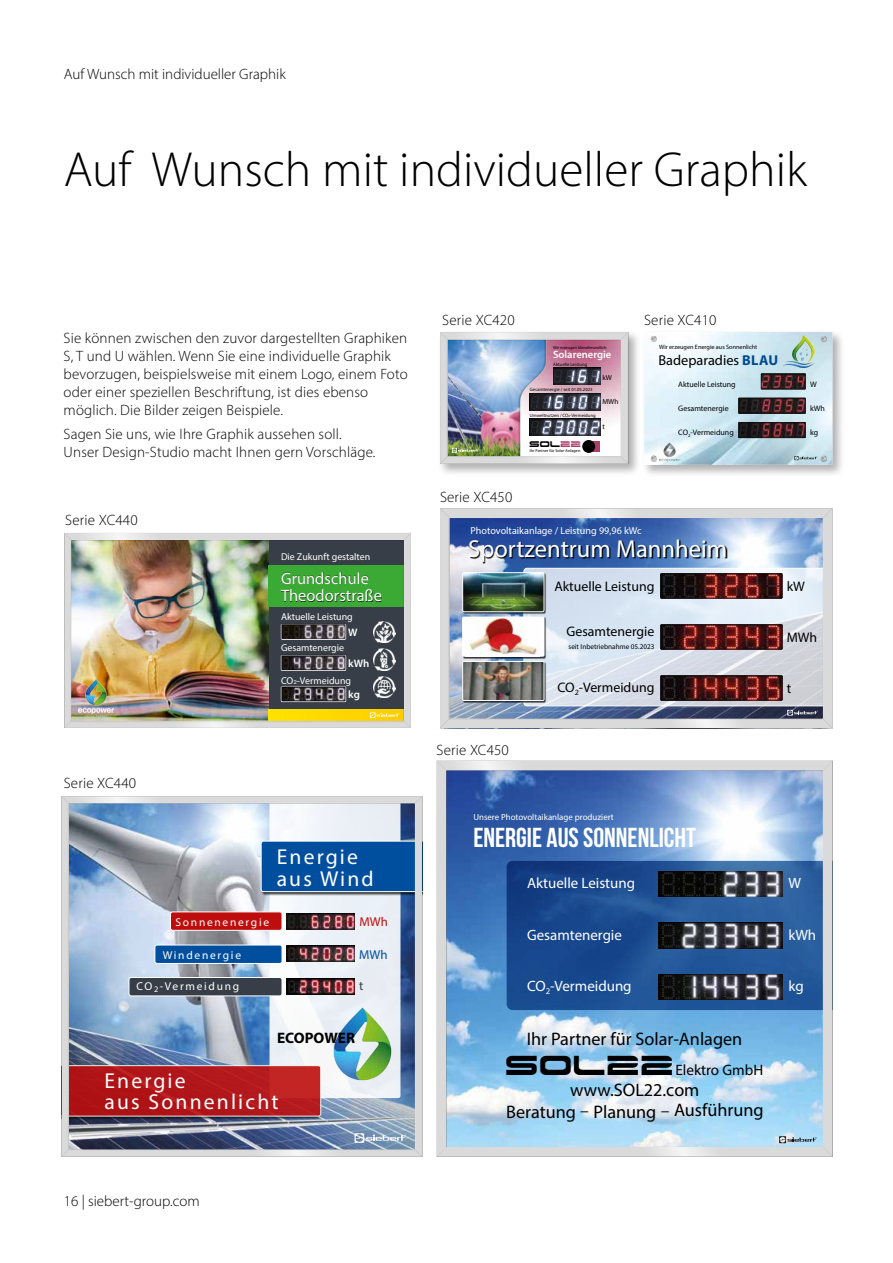
<style>
.page{position:relative;width:893px;height:1263px;background:#fff}
.page>*{position:absolute;margin:0;border:0;box-sizing:border-box;transform-origin:0 0}
.t1{font:300 49.5px "Myriad Pro";color:#000}
.t2{font:27.45px "Bebas Neue";color:#fff}
.t3{font:24.6px "Myriad Pro";color:#fff}
.t4{font:21.6px/21.8px "Myriad Pro";letter-spacing:.1em;color:#fff}
.t5{font:18.15px "Myriad Pro";color:#000}
.t6{font:16.5px/17.5px "Myriad Pro";color:#fff}
.t7{font:15.15px "Myriad Pro";color:#000}
.t8{font:700 15.15px "Myriad Pro";color:#000}
.t9{font:300 15px/18px "Myriad Pro";letter-spacing:.01em;color:#000}
.t10{font:15px "Myriad Pro";color:#fff}
.t11{font:14.4px "Myriad Pro";color:#000}
.t12{font:13.8px "Myriad Pro";color:#000}
.t13{font:12.9px "Myriad Pro";color:#bd0e0d}
.t14{font:12.9px "Myriad Pro";color:#004e9e}
.t15{font:12.9px "Myriad Pro";color:#383e47}
.t16{font:11.4px "Myriad Pro";letter-spacing:.15em;color:#fff}
.t17{font:600 10.8px "Myriad Pro";color:#fff}
.t18{font:600 10.65px "Myriad Pro";color:#fff}
.t19{font:10.2px "Myriad Pro";color:#fff}
.t20{font:9.9px "Myriad Pro";color:#fff}
.t21{font:9.9px "Dodger";color:#000}
.t22{font:8.85px "Myriad Pro";color:#fff}
.t23{font:7.95px "Myriad Pro";color:#000}
.t24{font:7.35px "Myriad Pro";color:#000}
.t25{font:7.2px "Myriad Pro";color:#000}
.t26{font:6.3px "Myriad Pro";color:#000}
.t27{font:4.65px "Myriad Pro";color:#000}
.t28{font:4.35px "Myriad Pro";color:#000}
.t29{font:4.2px "Myriad Pro";letter-spacing:.01em;color:#000}
.s1{font-family:"Roboto";font-weight:300}
.s2{color:#ad3f69}
.s3{font-weight:700;color:#00498d}
.s4{font-family:"Dodger";font-size:33px}
.s5{font-family:"Minion Pro"}
</style>
<div class="page">
<div style="left:437px;top:761px;width:395px;height:396px;background:#000;opacity:.5"></div>
<svg style="left:437px;top:761px;width:10px;height:10px"></svg>
<svg style="left:822px;top:761px;width:10px;height:10px"></svg>
<svg style="left:437px;top:1147px;width:10px;height:10px"></svg>
<svg style="left:779px;top:1136px;width:53px;height:21px"></svg>
<div style="left:440px;top:508px;width:392px;height:220px;background:#000;opacity:.5"></div>
<svg style="left:440px;top:508px;width:10px;height:10px"></svg>
<svg style="left:823px;top:508px;width:9px;height:10px"></svg>
<svg style="left:440px;top:718px;width:10px;height:10px"></svg>
<img style="left:524px;top:568px;width:308px;height:160px">
<div style="left:64px;top:533px;width:347px;height:195px;background:#000;opacity:.5"></div>
<svg style="left:64px;top:533px;width:7px;height:7px"></svg>
<svg style="left:404px;top:533px;width:7px;height:7px"></svg>
<svg style="left:64px;top:721px;width:7px;height:7px"></svg>
<svg style="left:370px;top:712px;width:41px;height:16px"></svg>
<div style="left:437px;top:329px;width:204px;height:147px;background:#000;opacity:.31"></div>
<img style="left:440px;top:332px;width:188px;height:132px">
<div style="left:641px;top:329px;width:204px;height:148px;background:#000;opacity:.31"></div>
<svg style="left:644px;top:332px;width:188px;height:133px"></svg>
<div style="left:62px;top:796px;width:360px;height:361px;background:#000;opacity:.5"></div>
<img style="left:62px;top:796px;width:360px;height:320px">
<svg style="left:62px;top:1149px;width:7px;height:8px"></svg>
<svg style="left:415px;top:1149px;width:7px;height:8px"></svg>
<p class="t9" style="left:64px;top:65px;width:223px">Auf Wunsch mit individueller Graphik</p>
<h1 class="t1" style="left:64px;top:140px;width:745px">Auf Wunsch mit individueller Graphik</h1>
<p class="t9" style="left:64px;top:329px;width:346px">Sie können zwischen den zuvor dargestellten Graphiken S, T und U wählen. Wenn Sie eine individuelle Graphik bevorzugen, beispielsweise mit einem Logo, einem Foto oder einer speziellen Beschriftung, ist dies ebenso möglich. Die Bilder zeigen Beispiele.</p>
<p class="t9" style="left:64px;top:425px;width:313px">Sagen Sie uns, wie Ihre Graphik aussehen soll.<br>Unser Design-Studio macht Ihnen gern Vorschläge.</p>
<p class="t9" style="left:65px;top:511px;width:74px">Serie XC440</p>
<p class="t20" style="left:281px;top:551px;width:91px">Die Zukunft gestalten</p>
<p class="t6" style="left:281px;top:569px;width:102px">Grundschule<br>Theodorstraße</p>
<p class="t20" style="left:281px;top:611px;width:73px">Aktuelle Leistung</p>
<p class="t17" style="left:348px;top:625px;width:11px">W</p>
<p class="t20" style="left:281px;top:642px;width:65px">Gesamtenergie</p>
<p class="t17" style="left:348px;top:657px;width:23px">kWh</p>
<p class="t20" style="left:281px;top:674px;width:72px">CO<span class="s1">2</span>-Vermeidung</p>
<p class="t17" style="left:348px;top:687px;width:13px">kg</p>
<p class="t9" style="left:64px;top:774px;width:74px">Serie XC440</p>
<h3 class="t4" style="left:277px;top:845px;width:99px">Energie aus Wind</h3>
<p class="t16" style="left:176px;top:915px;width:95px">Sonnenenergie</p>
<p class="t16" style="left:163px;top:948px;width:80px">Windenergie</p>
<p class="t16" style="left:136px;top:979px;width:104px">CO<sub>2</sub>-Vermeidung</p>
<p class="t13" style="left:359px;top:913px;width:30px">MWh</p>
<p class="t14" style="left:359px;top:946px;width:30px">MWh</p>
<p class="t15" style="left:359px;top:978px;width:6px">t</p>
<p class="t8" style="left:277px;top:1028px;width:79px">ECOPOWER</p>
<h3 class="t4" style="left:104px;top:1069px;width:176px">Energie<br>aus Sonnenlicht</h3>
<p class="t9" style="left:64px;top:1192px;width:137px">16 | siebert-group.com</p>
<p class="t9" style="left:442px;top:310px;width:74px">Serie XC420</p>
<p class="t9" style="left:440px;top:488px;width:74px">Serie XC450</p>
<p class="t28" style="left:553px;top:345px;width:55px">Wir erzeugen klimafreundlich</p>
<p class="t18" style="left:553px;top:348px;width:60px">Solarenergie</p>
<p class="t27" style="left:553px;top:361px;width:36px">Aktuelle Leistung</p>
<p class="t24" style="left:602px;top:373px;width:11px">kW</p>
<p class="t24" style="left:602px;top:397px;width:18px">MWh</p>
<p class="t24" style="left:602px;top:422px;width:4px">t</p>
<p class="t27" style="left:530px;top:387px;width:64px">Gesamtenergie / seit 01.05.2023</p>
<p class="t27" style="left:530px;top:412px;width:67px">Umweltnutzen / CO2-Vermeidung</p>
<p class="t21" style="left:530px;top:439px;width:53px">SOL<span class="s2">22</span></p>
<p class="t29" style="left:530px;top:448px;width:52px">Ihr Partner für Solar-Anlagen</p>
<p class="t9" style="left:644px;top:310px;width:74px">Serie XC410</p>
<p class="t26" style="left:659px;top:343px;width:100px">Wir erzeugen Energie aus Sonnenlicht</p>
<p class="t11" style="left:658px;top:352px;width:121px">Badeparadies <span class="s3">BLAU</span></p>
<p class="t23" style="left:678px;top:379px;width:59px">Aktuelle Leistung</p>
<p class="t23" style="left:678px;top:403px;width:52px">Gesamtenergie</p>
<p class="t23" style="left:678px;top:427px;width:57px">CO<sub>2</sub>-Vermeidung</p>
<p class="t19" style="left:471px;top:524px;width:173px">Photovoltaikanlage / Leistung 99,96 kWc</p>
<h3 class="t3" style="left:468px;top:533px;width:260px">Sportzentrum Mannheim</h3>
<p class="t23" style="left:810px;top:379px;width:8px">W</p>
<p class="t23" style="left:810px;top:403px;width:16px">kWh</p>
<p class="t23" style="left:810px;top:427px;width:10px">kg</p>
<p class="t9" style="left:437px;top:741px;width:74px">Serie XC450</p>
<p class="t12" style="left:554px;top:578px;width:102px">Aktuelle Leistung</p>
<p class="t12" style="left:787px;top:578px;width:20px">kW</p>
<p class="t12" style="left:787px;top:629px;width:32px">MWh</p>
<p class="t12" style="left:566px;top:623px;width:89px">Gesamtenergie</p>
<p class="t25" style="left:568px;top:642px;width:87px">seit Inbetriebnahme 05.2023</p>
<p class="t12" style="left:558px;top:679px;width:98px">CO<sub>2</sub>-Vermeidung</p>
<p class="t12" style="left:787px;top:680px;width:6px">t</p>
<p class="t22" style="left:473px;top:811px;width:142px">Unsere Photovoltaikanlage produziert</p>
<h2 class="t2" style="left:473px;top:822px;width:224px">ENERGIE AUS SONNENLICHT</h2>
<p class="t10" style="left:527px;top:874px;width:110px">Aktuelle Leistung</p>
<p class="t10" style="left:788px;top:874px;width:14px">W</p>
<p class="t10" style="left:788px;top:925px;width:29px">kWh</p>
<p class="t10" style="left:527px;top:925px;width:96px">Gesamtenergie</p>
<p class="t10" style="left:527px;top:977px;width:106px">CO<sub>2</sub>-Vermeidung</p>
<p class="t10" style="left:788px;top:977px;width:17px">kg</p>
<p class="t5" style="left:527px;top:1028px;width:217px">Ihr Partner für Solar-Anlagen</p>
<p class="t7" style="left:507px;top:1060px;width:258px"><span class="s4">SOL22</span>Elektro GmbH</p>
<p class="t5" style="left:570px;top:1079px;width:131px">www.SOL22.com</p>
<p class="t5" style="left:506px;top:1101px;width:259px">Beratung <span class="s5">–</span> Planung <span class="s5">–</span> Ausführung</p>
</div>
